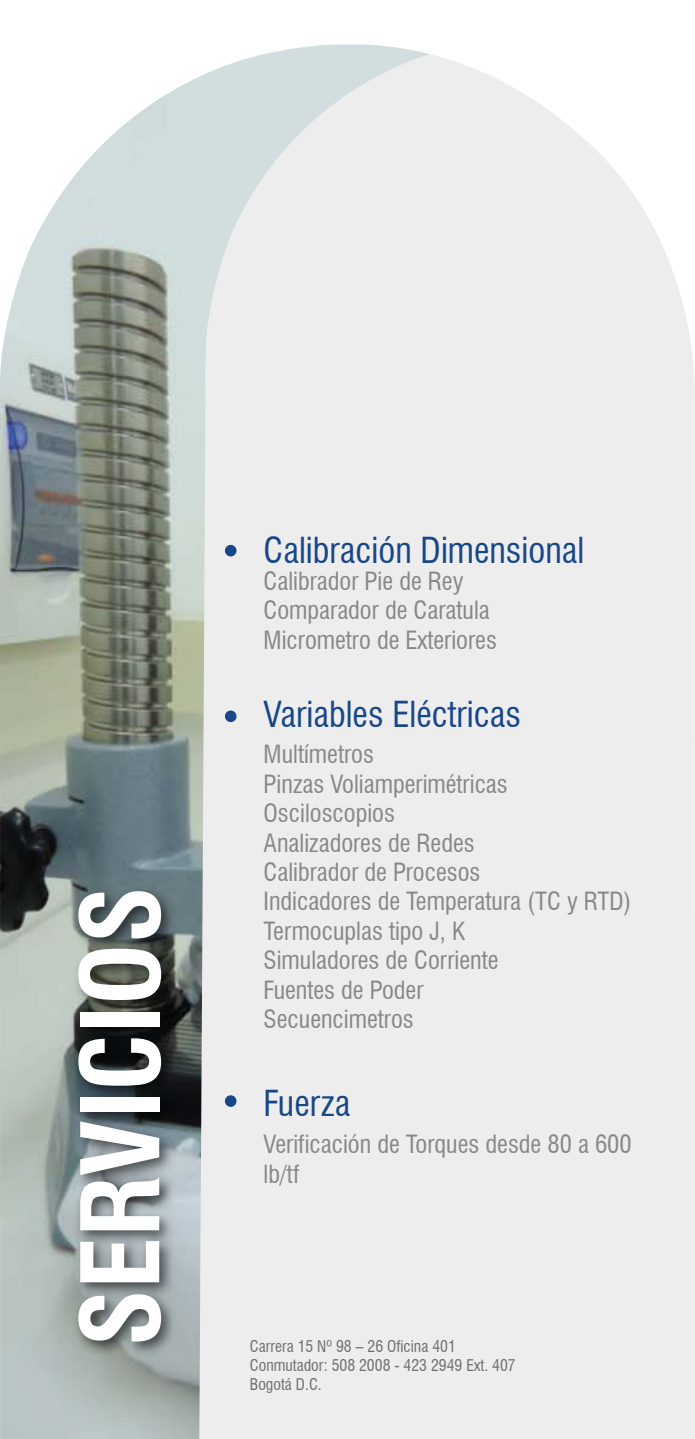
<style>
.page{position:relative;width:695px;height:1439px;background:#fff}
.page>*{position:absolute;margin:0;border:0;box-sizing:border-box;transform-origin:0 0}
.t1{font:700 condensed 105px "Swiss 721 BT";color:#fff}
.t2{font:condensed 35px "Swiss 721 BT";color:#174788}
.t3{font:condensed 24.5px/29.4px "Swiss 721 BT";color:#878787}
.t4{font:condensed 15.75px/18.9px "Swiss 721 BT";color:#706f6e}
</style>
<div class="page">
<div style="left:430px;top:54px;width:264px;height:1385px;background:#eeedee"></div>
<img style="left:0;top:45px;width:430px;height:1394px">
<div style="left:225px;top:545px;width:11px;height:11px;background:#174788;border-radius:50%"></div>
<div style="left:225px;top:710px;width:11px;height:12px;background:#174788;border-radius:50%"></div>
<div style="left:225px;top:1095px;width:11px;height:12px;background:#174788;border-radius:50%"></div>
<img style="left:57px;top:875px;width:148px;height:492px">
<h1 class="t1" style="left:58px;top:1346px;width:462px;rotate:-90deg">SERVICIOS</h1>
<h2 class="t2" style="left:263px;top:529px;width:322px">Calibración Dimensional</h2>
<p class="t3" style="left:263px;top:566px;width:235px">Calibrador Pie de Rey<br>Comparador de Caratula<br>Micrometro de Exteriores</p>
<h2 class="t2" style="left:263px;top:694px;width:259px">Variables Eléctricas</h2>
<p class="t3" style="left:263px;top:740px;width:369px">Multímetros<br>Pinzas Voliamperimétricas<br>Osciloscopios<br>Analizadores de Redes<br>Calibrador de Procesos<br>Indicadores de Temperatura (TC y RTD)<br>Termocuplas tipo J, K<br>Simuladores de Corriente<br>Fuentes de Poder<br>Secuencimetros</p>
<h2 class="t2" style="left:263px;top:1082px;width:88px">Fuerza</h2>
<p class="t3" style="left:263px;top:1129px;width:369px">Verificación de Torques desde 80 a 600 lb/tf</p>
<p class="t4" style="left:250px;top:1336px;width:267px">Carrera 15 Nº 98 – 26 Oficina 401<br>Conmutador: 508 2008 - 423 2949 Ext. 407<br>Bogotá D.C.</p>
</div>
